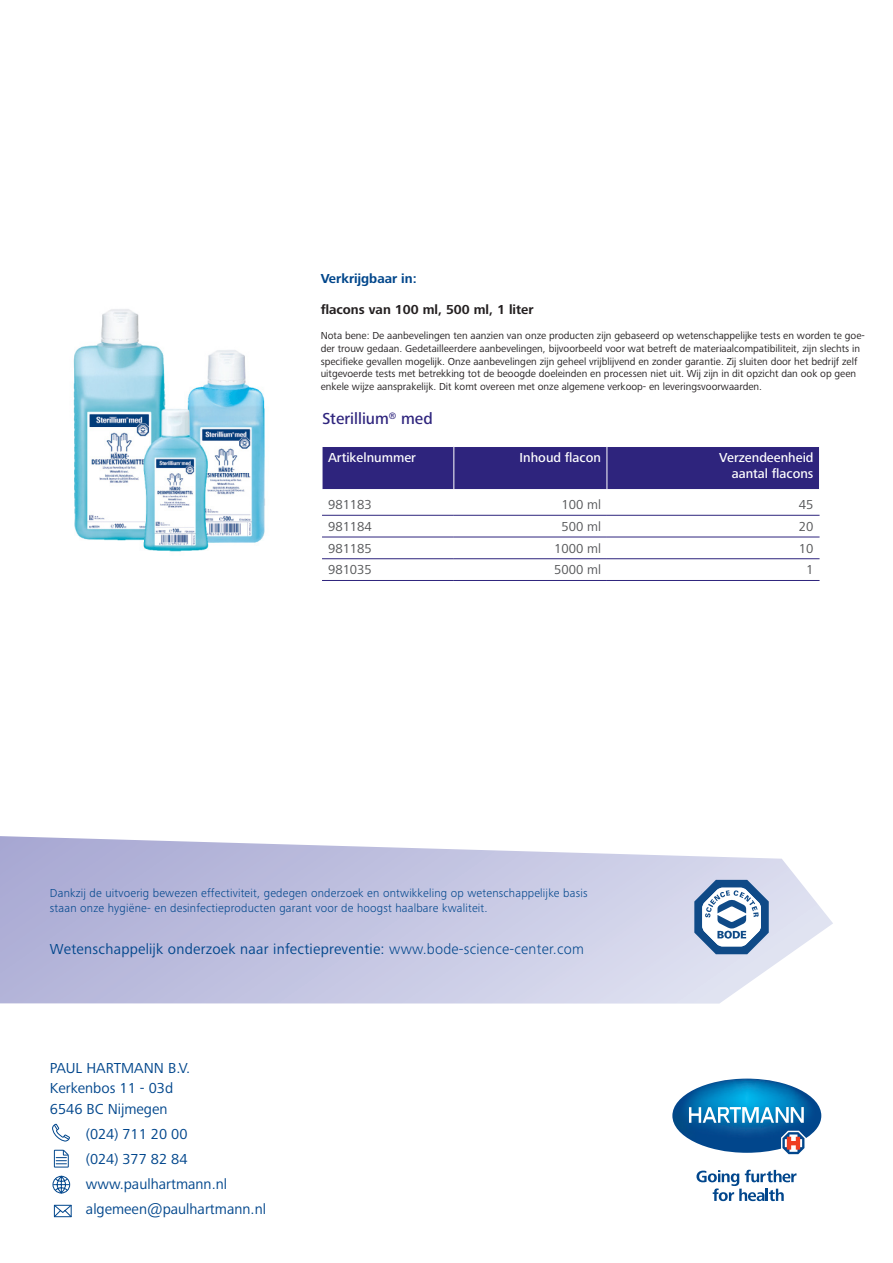
<style>
.page{position:relative;width:893px;height:1263px;background:#fff}
.page>*{position:absolute;margin:0;border:0;box-sizing:border-box;transform-origin:0 0}
.t1{font:500 16.5px "Frutiger Next LTW1 G";color:#2e247d}
.t2{font:15px/25.2px "Frutiger Next LTW1 G";color:#01468c}
.t3{font:13.5px "Frutiger Next LTW1 G";color:#57585a}
.t4{font:500 13.5px/16.2px "Frutiger Next LTW1 G";color:#fff;text-align:right}
.t5{font:700 13.5px "Frutiger Next LTW1 G";color:#231f20}
.t6{font:700 13.5px "Frutiger Next LTW1 G";color:#01468b}
.t7{font:300 12px/15px "Frutiger Next LTW1 G";letter-spacing:.015em;color:#01468c}
.t8{font:10.5px/12.6px "Frutiger Next LTW1 G";color:#231f20}
.s1{font-weight:300}
</style>
<div class="page">
<img style="left:73px;top:309px;width:192px;height:243px">
<img style="left:672px;top:1078px;width:149px;height:75px">
<svg style="left:689px;top:1107px;width:115px;height:16px"></svg>
<svg style="left:782px;top:1132px;width:22px;height:22px"></svg>
<svg style="left:696px;top:1170px;width:100px;height:31px"></svg>
<svg style="left:0;top:836px;width:833px;height:167px;background:#cacbe5"></svg>
<svg style="left:694px;top:880px;width:75px;height:74px"></svg>
<svg style="left:54px;top:1205px;width:18px;height:12px"></svg>
<svg style="left:54px;top:1150px;width:15px;height:17px"></svg>
<svg style="left:52px;top:1124px;width:18px;height:17px"></svg>
<div style="left:52px;top:1176px;width:18px;height:17px;border:1px solid #01468c;border-radius:50%"></div>
<svg style="left:53px;top:1176px;width:17px;height:17px"></svg>
<div style="left:323px;top:447px;width:496px;height:42px;background:#2e247d"></div>
<hr style="left:453px;top:447px;width:1px;height:42px;background:#fff">
<hr style="left:607px;top:447px;width:1px;height:42px;background:#fff">
<hr style="left:322px;top:515px;width:132px;height:1px;background:#2e247d">
<hr style="left:322px;top:537px;width:132px;height:1px;background:#2e247d">
<hr style="left:454px;top:515px;width:153px;height:1px;background:#2e247d">
<hr style="left:454px;top:537px;width:153px;height:1px;background:#2e247d">
<hr style="left:607px;top:515px;width:212px;height:1px;background:#2e247d">
<hr style="left:607px;top:537px;width:212px;height:1px;background:#2e247d">
<hr style="left:322px;top:558px;width:132px;height:1px;background:#2e247d">
<hr style="left:322px;top:580px;width:132px;height:1px;background:#2e247d">
<hr style="left:454px;top:558px;width:153px;height:1px;background:#2e247d">
<hr style="left:454px;top:580px;width:153px;height:1px;background:#2e247d">
<hr style="left:607px;top:558px;width:212px;height:1px;background:#2e247d">
<hr style="left:607px;top:580px;width:212px;height:1px;background:#2e247d">
<p class="t6" style="left:321px;top:270px;width:98px">Verkrijgbaar in:</p>
<p class="t5" style="left:321px;top:302px;width:214px">flacons van 100 ml, 500 ml, 1 liter</p>
<p class="t8" style="left:321px;top:330px;width:546px">Nota bene: De aanbevelingen ten aanzien van onze producten zijn gebaseerd op wetenschappelijke tests en worden te goe&shy;der trouw gedaan. Gedetailleerdere aanbevelingen, bijvoorbeeld voor wat betreft de materiaalcompatibiliteit, zijn slechts in specifieke gevallen mogelijk. Onze aanbevelingen zijn geheel vrijblijvend en zonder garantie. Zij sluiten door het bedrijf zelf uitgevoerde tests met betrekking tot de beoogde doeleinden en processen niet uit. Wij zijn in dit opzicht dan ook op geen enkele wijze aansprakelijk. Dit komt overeen met onze algemene verkoop- en leveringsvoorwaarden.</p>
<h1 class="t1" style="left:322px;top:409px;width:112px">Sterillium<sup>®</sup> med</h1>
<p class="t4" style="left:328px;top:450px;width:90px">Artikelnummer</p>
<p class="t4" style="left:520px;top:450px;width:83px">Inhoud flacon</p>
<p class="t4" style="left:719px;top:450px;width:96px">Verzendeenheid aantal flacons</p>
<p class="t3" style="left:328px;top:497px;width:45px">981183</p>
<p class="t3" style="left:561px;top:497px;width:41px">100 ml</p>
<p class="t3" style="left:799px;top:497px;width:16px">45</p>
<p class="t3" style="left:328px;top:519px;width:45px">981184</p>
<p class="t3" style="left:561px;top:519px;width:41px">500 ml</p>
<p class="t3" style="left:799px;top:519px;width:16px">20</p>
<p class="t3" style="left:328px;top:540px;width:45px">981185</p>
<p class="t3" style="left:554px;top:540px;width:48px">1000 ml</p>
<p class="t3" style="left:799px;top:540px;width:16px">10</p>
<p class="t3" style="left:328px;top:562px;width:45px">981035</p>
<p class="t3" style="left:554px;top:562px;width:48px">5000 ml</p>
<p class="t3" style="left:806px;top:562px;width:9px">1</p>
<p class="t7" style="left:50px;top:885px;width:539px">Dankzij de uitvoerig bewezen effectiviteit, gedegen onderzoek en ontwikkeling op wetenschappelijke basis staan onze hygiëne- en desinfectieproducten garant voor de hoogst haalbare kwaliteit.</p>
<h2 class="t2" style="left:50px;top:937px;width:536px">Wetenschappelijk onderzoek naar infectiepreventie: <span class="s1">www.bode-science-center.com</span></h2>
<h2 class="t2" style="left:50px;top:1058px;width:142px;line-height:20.4px">PAUL HARTMANN B.V.<br>Kerkenbos 11 - 03d<br>6546 BC Nijmegen</h2>
<h2 class="t2" style="left:86px;top:1122px;width:182px">(024) 711 20 00<br>(024) 377 82 84 www.paulhartmann.nl algemeen@paulhartmann.nl</h2>
</div>
